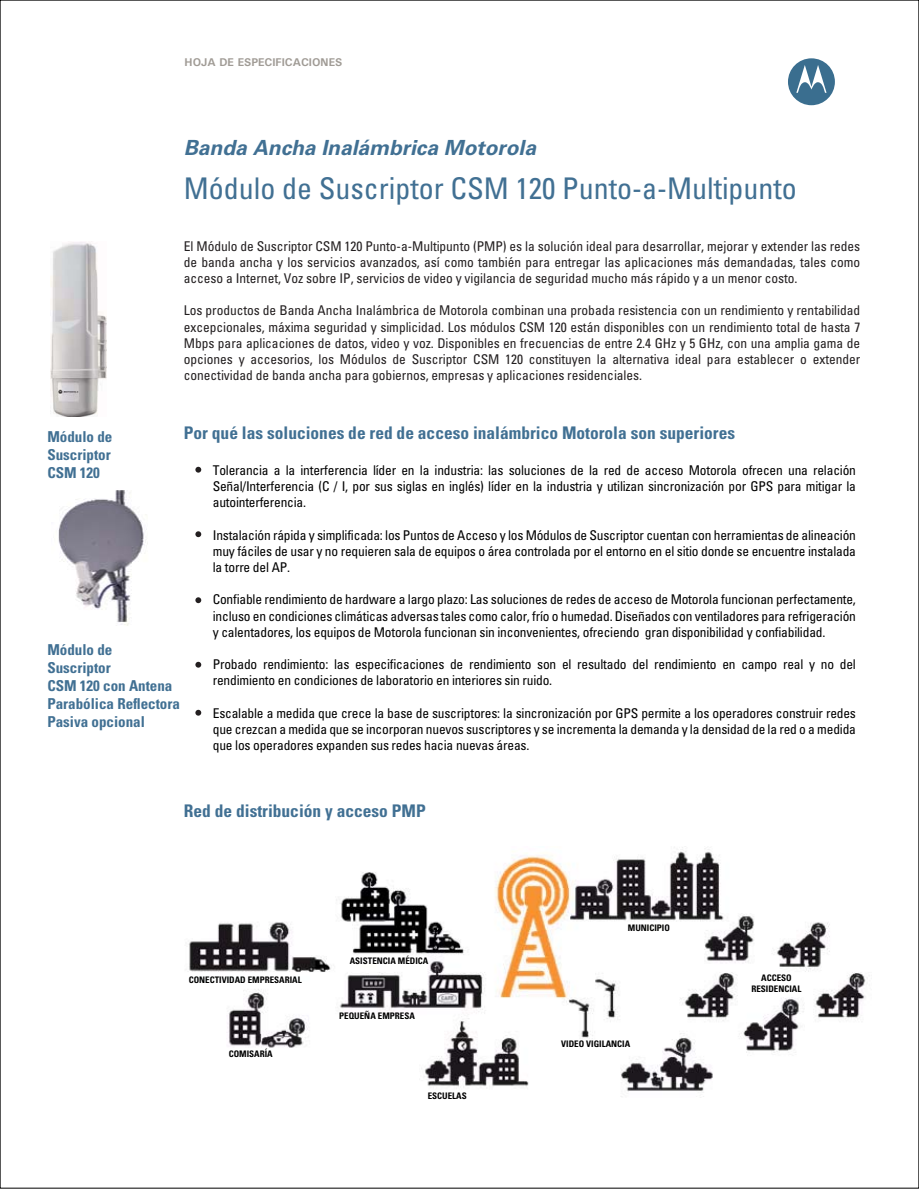
<style>
.page{position:relative;width:919px;height:1189px;background:#fff}
.page>*{position:absolute;margin:0;border:0;box-sizing:border-box;transform-origin:0 0}
.t1{font:condensed 30px "Univers";color:#417093}
.t2{font:italic 700 21px "Univers";color:#417093}
.t3{font:700 condensed 17.4px "Univers LT Std";color:#417093}
.t4{font:700 condensed 15px/18px "Univers LT Std";color:#417093;text-align:justify}
.t5{font:condensed 13.5px/16.2px "Univers";letter-spacing:-.015em;color:#000;text-align:justify}
.t6{font:condensed 13.5px/16.2px "Univers";letter-spacing:-.005em;color:#231f20;text-align:justify}
.t7{font:700 11.25px "Univers";color:#a09b95}
.t8{font:700 condensed 9px/10.8px "Univers LT Std";color:#000;text-align:center}
</style>
<div class="page">
<img style="left:189px;top:847px;width:679px;height:250px">
<img style="left:51px;top:242px;width:56px;height:175px">
<img style="left:58px;top:490px;width:90px;height:136px">
<svg style="left:788px;top:58px;width:46px;height:47px"></svg>
<svg style="left:195px;top:467px;width:6px;height:6px"></svg>
<svg style="left:195px;top:531px;width:6px;height:6px"></svg>
<svg style="left:195px;top:597px;width:6px;height:6px"></svg>
<svg style="left:195px;top:662px;width:6px;height:6px"></svg>
<svg style="left:195px;top:710px;width:6px;height:6px"></svg>
<p class="t7" style="left:184px;top:58px;width:159px">HOJA DE ESPECIFICACIONES</p>
<p class="t2" style="left:184px;top:140px;width:353px">Banda Ancha Inalámbrica Motorola</p>
<p class="t1" style="left:184px;top:177px;width:614px">Módulo de Suscriptor CSM 120 Punto-a-Multipunto</p>
<p class="t6" style="left:184px;top:239px;width:677px">El Módulo de Suscriptor CSM 120 Punto-a-Multipunto (PMP) es la solución ideal para desarrollar, mejorar y extender las redes de banda ancha y los servicios avanzados, así como también para entregar las aplicaciones más demandadas, tales como acceso a Internet, Voz sobre IP, servicios de video y vigilancia de seguridad mucho más rápido y a un menor costo.</p>
<p class="t6" style="left:184px;top:304px;width:677px">Los productos de Banda Ancha Inalámbrica de Motorola combinan una probada resistencia con un rendimiento y rentabilidad excepcionales, máxima seguridad y simplicidad. Los módulos CSM 120 están disponibles con un rendimiento total de hasta 7<br>Mbps para aplicaciones de datos, video y voz. Disponibles en frecuencias de entre 2.4 GHz y 5 GHz, con una amplia gama de opciones y accesorios, los Módulos de Suscriptor CSM 120 constituyen la alternativa ideal para establecer o extender conectividad de banda ancha para gobiernos, empresas y aplicaciones residenciales.</p>
<p class="t3" style="left:184px;top:423px;width:552px">Por qué las soluciones de red de acceso inalámbrico Motorola son superiores</p>
<p class="t4" style="left:47px;top:428px;width:67px">Módulo de Suscriptor CSM 120</p>
<p class="t5" style="left:213px;top:463px;width:644px">Tolerancia a la interferencia líder en la industria: las soluciones de la red de acceso Motorola ofrecen una relación Señal/Interferencia (C / I, por sus siglas en inglés) líder en la industria y utilizan sincronización por GPS para mitigar la autointerferencia.</p>
<p class="t5" style="left:213px;top:528px;width:644px">Instalación rápida y simplificada: los Puntos de Acceso y los Módulos de Suscriptor cuentan con herramientas de alineación muy fáciles de usar y no requieren sala de equipos o área controlada por el entorno en el sitio donde se encuentre instalada la torre del AP.</p>
<p class="t5" style="left:213px;top:593px;width:644px">Confiable rendimiento de hardware a largo plazo: Las soluciones de redes de acceso de Motorola funcionan perfectamente, incluso en condiciones climáticas adversas tales como calor, frío o humedad. Diseñados con ventiladores para refrigeración y calentadores, los equipos de Motorola funcionan sin inconvenientes, ofreciendo gran disponibilidad y confiabilidad.</p>
<p class="t5" style="left:213px;top:658px;width:644px">Probado rendimiento: las especificaciones de rendimiento son el resultado del rendimiento en campo real y no del rendimiento en condiciones de laboratorio en interiores sin ruido.</p>
<p class="t5" style="left:213px;top:706px;width:644px">Escalable a medida que crece la base de suscriptores: la sincronización por GPS permite a los operadores construir redes que crezcan a medida que se incorporan nuevos suscriptores y se incrementa la demanda y la densidad de la red o a medida que los operadores expanden sus redes hacia nuevas áreas.</p>
<p class="t4" style="left:47px;top:641px;width:134px;text-align:left">Módulo de<br>Suscriptor<br>CSM 120 con Antena<br>Parabólica Reflectora<br>Pasiva opcional</p>
<p class="t3" style="left:184px;top:801px;width:243px">Red de distribución y acceso PMP</p>
<p class="t8" style="left:189px;top:975px;width:115px">CONECTIVIDAD EMPRESARIAL</p>
<p class="t8" style="left:228px;top:1048px;width:46px">COMISARÍA</p>
<p class="t8" style="left:350px;top:956px;width:80px">ASISTENCIA MÉDICA</p>
<p class="t8" style="left:339px;top:1011px;width:77px">PEQUEÑA EMPRESA</p>
<p class="t8" style="left:427px;top:1090px;width:41px">ESCUELAS</p>
<p class="t8" style="left:627px;top:922px;width:44px">MUNICIPIO</p>
<p class="t8" style="left:561px;top:1039px;width:71px">VIDEO VIGILANCIA</p>
<p class="t8" style="left:751px;top:973px;width:52px">ACCESO<br>RESIDENCIAL</p>
</div>
